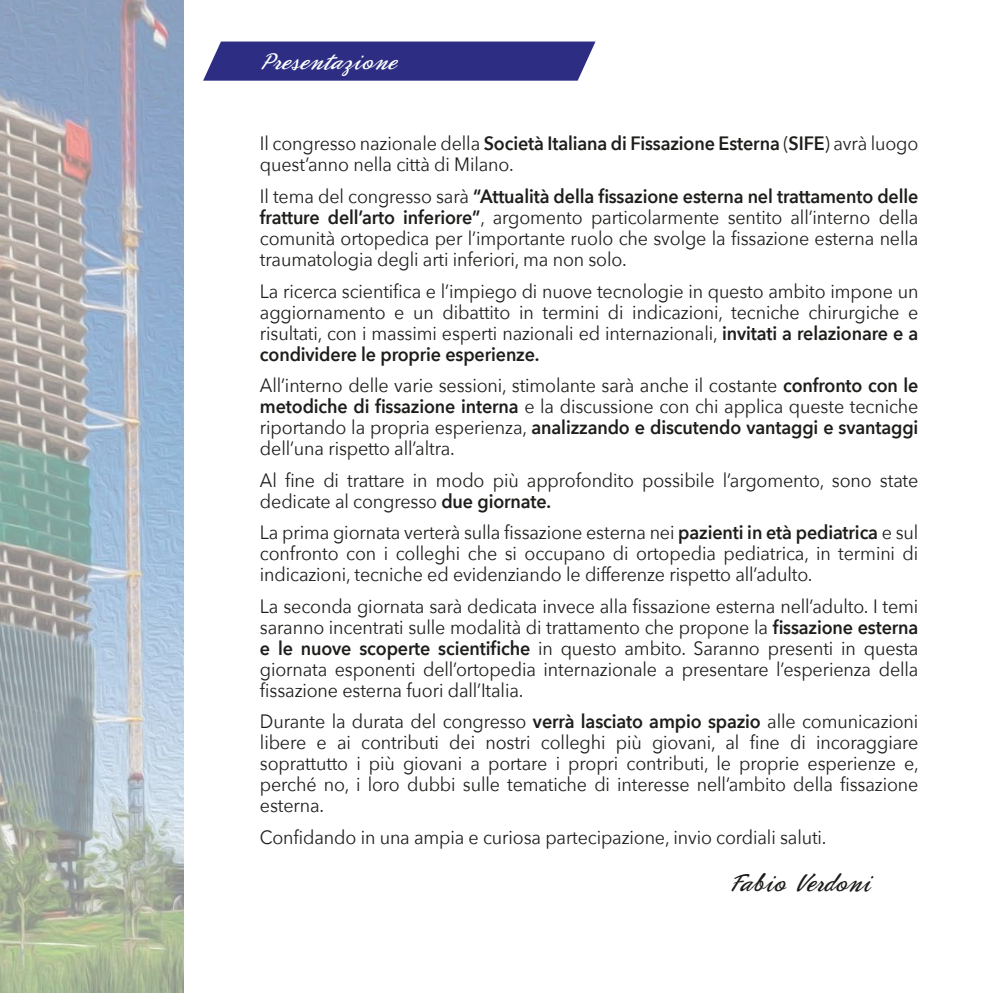
<style>
.page{position:relative;width:993px;height:993px;background:#fff}
.page>*{position:absolute;margin:0;border:0;box-sizing:border-box;transform-origin:0 0}
.t1{font:26.25px "Phoenix Script FLF";color:#1d1d1b;scale:.93 1}
.t2{font:23.62px "Phoenix Script FLF";letter-spacing:.01em;color:#fff}
.t3{font:19.25px/21px "Avenir Next";letter-spacing:-.005em;color:#1d1d1b;text-align:justify;scale:.93 1}
.s1{font-weight:600}
</style>
<div class="page">
<svg style="left:203px;top:42px;width:392px;height:39px;background:#383989"></svg>
<img style="left:0;top:0;width:183px;height:992px">
<p class="t2" style="left:260px;top:49px;width:138px">Presentazione</p>
<p class="t3" style="left:260px;top:132px;width:709px">Il congresso nazionale della <span class="s1">Società Italiana di Fissazione Esterna</span> (<span class="s1">SIFE</span>) avrà luogo quest’anno nella città di Milano.</p>
<p class="t3" style="left:260px;top:185px;width:709px">Il tema del congresso sarà <span class="s1">“Attualità della fissazione esterna nel trattamento delle fratture dell’arto inferiore”</span>, argomento particolarmente sentito all’interno della comunità ortopedica per l’importante ruolo che svolge la fissazione esterna nella traumatologia degli arti inferiori, ma non solo.</p>
<p class="t3" style="left:260px;top:279px;width:709px">La ricerca scientifica e l’impiego di nuove tecnologie in questo ambito impone un aggiornamento e un dibattito in termini di indicazioni, tecniche chirurgiche e risultati, con i massimi esperti nazionali ed internazionali, <span class="s1">invitati a relazionare e a condividere le proprie esperienze.</span></p>
<p class="t3" style="left:260px;top:374px;width:709px">All’interno delle varie sessioni, stimolante sarà anche il costante <span class="s1">confronto con le metodiche di fissazione interna</span> e la discussione con chi applica queste tecniche riportando la propria esperienza, <span class="s1">analizzando e discutendo vantaggi e svantaggi </span>dell’una rispetto all’altra.</p>
<p class="t3" style="left:260px;top:468px;width:709px">Al fine di trattare in modo più approfondito possibile l’argomento, sono state dedicate al congresso <span class="s1">due giornate.</span></p>
<p class="t3" style="left:260px;top:521px;width:709px">La prima giornata verterà sulla fissazione esterna nei <span class="s1">pazienti in età pediatrica</span> e sul confronto con i colleghi che si occupano di ortopedia pediatrica, in termini di indicazioni, tecniche ed evidenziando le differenze rispetto all’adulto.</p>
<p class="t3" style="left:260px;top:594px;width:709px">La seconda giornata sarà dedicata invece alla fissazione esterna nell’adulto. I temi saranno incentrati sulle modalità di trattamento che propone la <span class="s1">fissazione esterna e le nuove scoperte scientifiche</span> in questo ambito. Saranno presenti in questa giornata esponenti dell’ortopedia internazionale a presentare l’esperienza della fissazione esterna fuori dall’Italia.</p>
<p class="t3" style="left:260px;top:710px;width:710px">Durante la durata del congresso <span class="s1">verrà lasciato ampio spazio</span> alle comunicazioni libere e ai contributi dei nostri colleghi più giovani, al fine di incoraggiare soprattutto i più giovani a portare i propri contributi, le proprie esperienze e, perché no, i loro dubbi sulle tematiche di interesse nell’ambito della fissazione esterna.</p>
<p class="t3" style="left:260px;top:825px;width:610px">Confidando in una ampia e curiosa partecipazione, invio cordiali saluti.</p>
<h1 class="t1" style="left:729px;top:869px;width:153px">Fabio Verdoni</h1>
</div>
